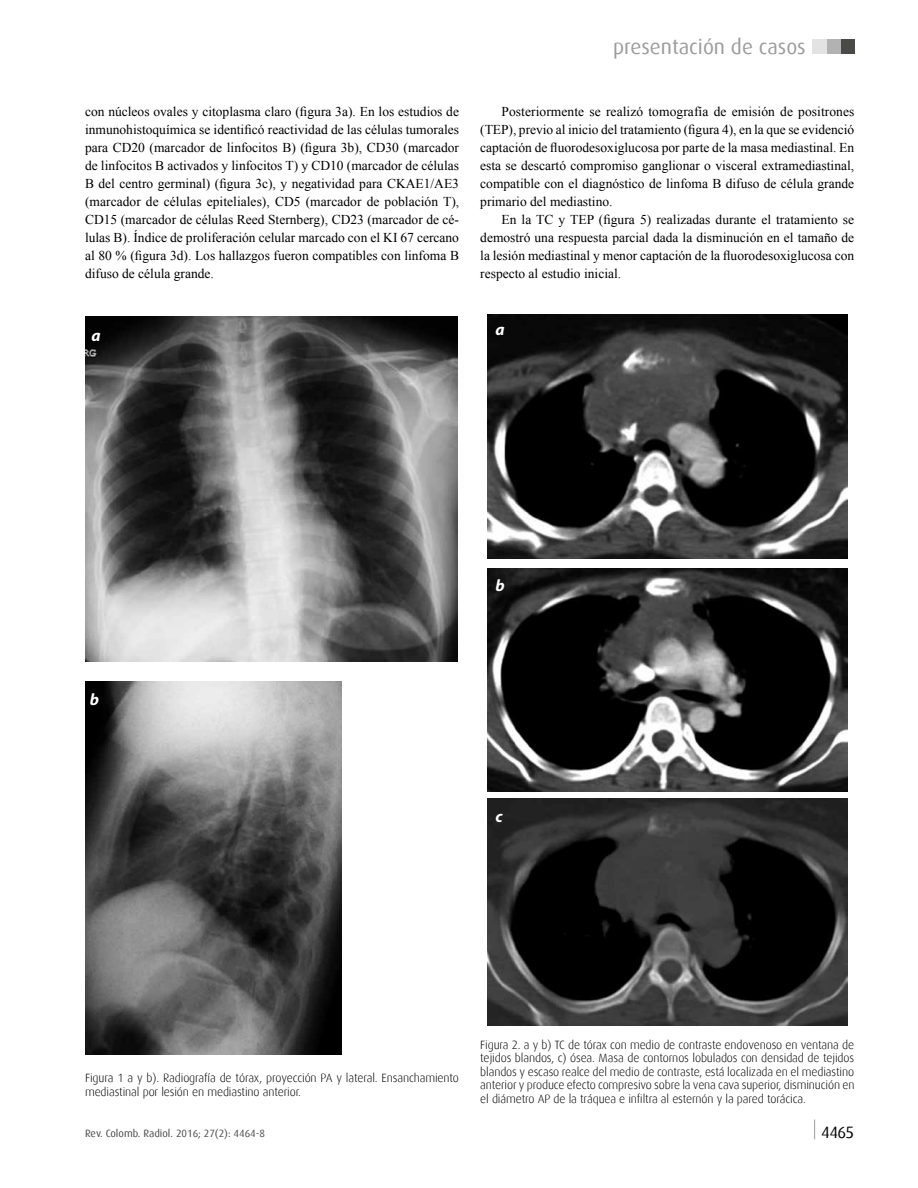
<style>
.page{position:relative;width:918px;height:1188px;background:#fff}
.page>*{position:absolute;margin:0;border:0;box-sizing:border-box;transform-origin:0 0}
.t1{font:21px "Dax";color:#9d9d9c}
.t2{font:italic 700 16.5px "Myriad Pro";color:#fff}
.t3{font:16.5px "Dax";color:#000}
.t4{font:13.5px/18px "Times New Roman";color:#000;text-align:justify}
.t5{font:300 12px/13.5px "Dax";letter-spacing:-.01em;color:#000}
.t6{font:10.5px "Dax";color:#4a4a49}
</style>
<div class="page">
<svg style="left:814px;top:1120px;width:1px;height:19px"></svg>
<div style="left:840px;top:40px;width:14px;height:14px;background:#4a4a49"></div>
<div style="left:826px;top:40px;width:14px;height:14px;background:#b3b2b2"></div>
<div style="left:812px;top:40px;width:14px;height:14px;background:#e3e3e3"></div>
<img style="left:487px;top:314px;width:360px;height:244px">
<img style="left:487px;top:568px;width:360px;height:223px">
<img style="left:487px;top:798px;width:360px;height:227px">
<img style="left:85px;top:317px;width:373px;height:345px">
<img style="left:85px;top:682px;width:257px;height:372px">
<p class="t4" style="left:85px;top:102px;width:376px">con núcleos ovales y citoplasma claro (figura 3a). En los estudios de inmunohistoquímica se identificó reactividad de las células tumorales para CD20 (marcador de linfocitos B) (figura 3b), CD30 (marcador de linfocitos B activados y linfocitos T) y CD10 (marcador de células B del centro germinal) (figura 3c), y negatividad para CKAE1/AE3 (marcador de células epiteliales), CD5 (marcador de población T), CD15 (marcador de células Reed Sternberg), CD23 (marcador de cé&shy;lulas B). Índice de proliferación celular marcado con el KI 67 cercano al 80 % (figura 3d). Los hallazgos fueron compatibles con linfoma B difuso de célula grande.</p>
<p class="t2" style="left:91px;top:324px;width:11px">a</p>
<h1 class="t1" style="left:613px;top:35px;width:194px">presentación de casos</h1>
<p class="t4" style="left:480px;top:102px;width:376px;text-indent:21px">Posteriormente se realizó tomografía de emisión de positrones (TEP), previo al inicio del tratamiento (figura 4), en la que se evidenció captación de fluorodesoxiglucosa por parte de la masa mediastinal. En esta se descartó compromiso ganglionar o visceral extramediastinal, compatible con el diagnóstico de linfoma B difuso de célula grande primario del mediastino.</p>
<p class="t4" style="left:480px;top:210px;width:376px;text-indent:21px">En la TC y TEP (figura 5) realizadas durante el tratamiento se demostró una respuesta parcial dada la disminución en el tamaño de la lesión mediastinal y menor captación de la fluorodesoxiglucosa con respecto al estudio inicial.</p>
<p class="t2" style="left:495px;top:318px;width:11px">a</p>
<p class="t2" style="left:90px;top:689px;width:11px">b</p>
<p class="t2" style="left:495px;top:575px;width:11px">b</p>
<p class="t2" style="left:495px;top:806px;width:9px">c</p>
<p class="t5" style="left:85px;top:1071px;width:376px">Figura 1 a y b). Radiografía de tórax, proyección PA y lateral. Ensanchamiento mediastinal por lesión en mediastino anterior.</p>
<p class="t6" style="left:85px;top:1127px;width:181px">Rev. Colomb. Radiol. 2016; 27(2): 4464-8</p>
<p class="t5" style="left:480px;top:1038px;width:376px;text-align:justify">Figura 2. a y b) TC de tórax con medio de contraste endovenoso en ventana de tejidos blandos, c) ósea. Masa de contornos lobulados con densidad de tejidos blandos y escaso realce del medio de contraste, está localizada en el mediastino anterior y produce efecto compresivo sobre la vena cava superior, disminución en el diámetro AP de la tráquea e infiltra al esternón y la pared torácica.</p>
<p class="t3" style="left:821px;top:1123px;width:35px">4465</p>
</div>
